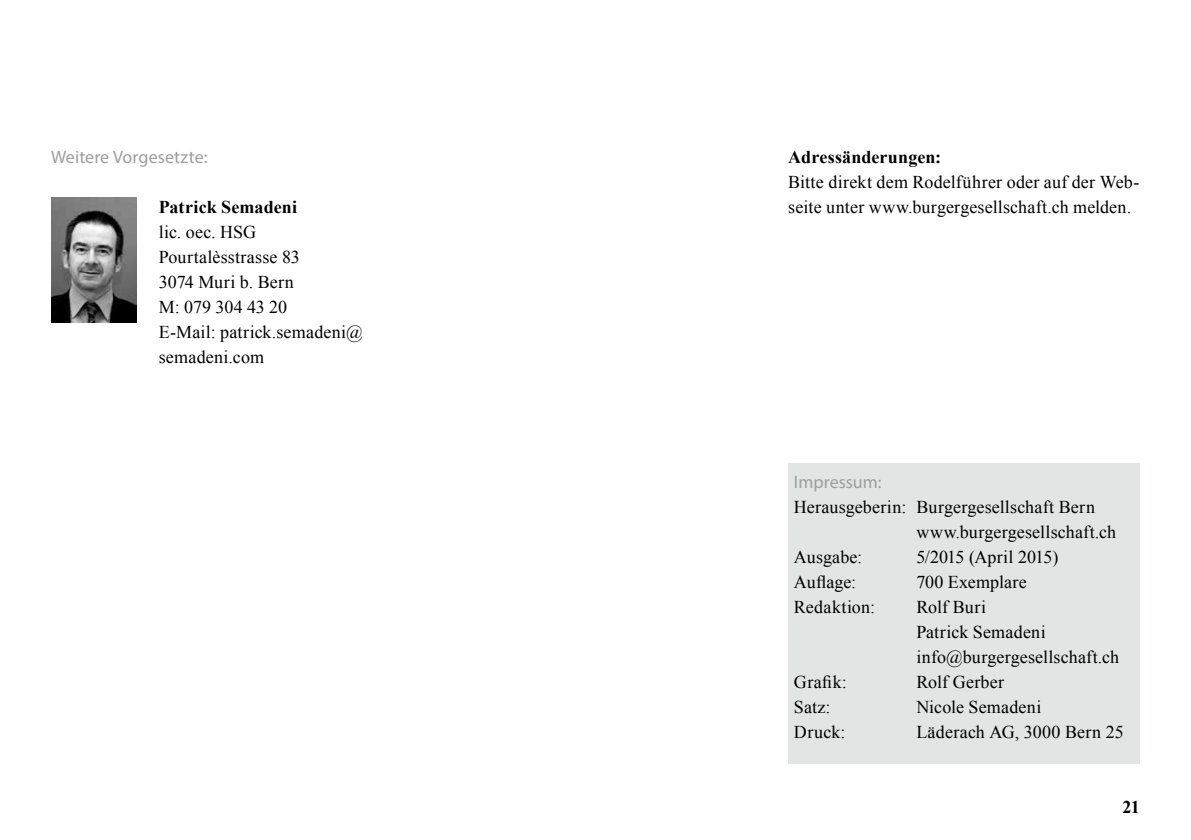
<style>
.page{position:relative;width:1191px;height:840px;background:#fff}
.page>*{position:absolute;margin:0;border:0;box-sizing:border-box;transform-origin:0 0}
.t1{font:18px/25px "Times New Roman";letter-spacing:.01em;color:#000}
.t2{font:700 18px "Times New Roman";letter-spacing:.005em;color:#000}
.t3{font:18px "Myriad Pro";letter-spacing:.005em;color:#9c9e9f}
</style>
<div class="page">
<div style="left:788px;top:462px;width:352px;height:301px;background:#e3e4e4"></div>
<img style="left:51px;top:197px;width:85px;height:125px">
<p class="t3" style="left:51px;top:145px;width:158px">Weitere Vorgesetzte:</p>
<p class="t2" style="left:788px;top:144px;width:154px">Adressänderungen:</p>
<p class="t1" style="left:788px;top:169px;width:352px">Bitte direkt dem Rodelführer oder auf der Web-</p>
<p class="t2" style="left:159px;top:194px;width:140px">Patrick Semadeni</p>
<p class="t1" style="left:788px;top:194px;width:344px">seite unter www.burgergesellschaft.ch melden.</p>
<p class="t1" style="left:159px;top:219px;width:206px">lic. oec. HSG<br>Pourtalèsstrasse 83<br>3074 Muri b. Bern<br>M: 079 304 43 20<br>E-Mail: patrick.semadeni@ semadeni.com</p>
<p class="t3" style="left:794px;top:470px;width:89px">Impressum:</p>
<p class="t1" style="left:794px;top:494px;width:302px">Herausgeberin: Burgergesellschaft Bern</p>
<p class="t1" style="left:916px;top:519px;width:201px">www.burgergesellschaft.ch</p>
<p class="t1" style="left:794px;top:544px;width:70px">Ausgabe:</p>
<p class="t1" style="left:916px;top:544px;width:144px">5/2015 (April 2015)</p>
<p class="t1" style="left:794px;top:569px;width:64px">Auflage:</p>
<p class="t1" style="left:916px;top:569px;width:112px">700 Exemplare</p>
<p class="t1" style="left:794px;top:594px;width:83px">Redaktion:</p>
<p class="t1" style="left:916px;top:594px;width:204px">Rolf Buri<br>Patrick Semadeni info@burgergesellschaft.ch</p>
<p class="t1" style="left:794px;top:669px;width:54px">Grafik:</p>
<p class="t1" style="left:916px;top:669px;width:89px">Rolf Gerber</p>
<p class="t1" style="left:794px;top:694px;width:38px">Satz:</p>
<p class="t1" style="left:916px;top:694px;width:126px">Nicole Semadeni</p>
<p class="t1" style="left:794px;top:719px;width:53px">Druck:</p>
<p class="t1" style="left:916px;top:719px;width:209px">Läderach AG, 3000 Bern 25</p>
<p class="t2" style="left:1122px;top:794px;width:19px">21</p>
</div>
